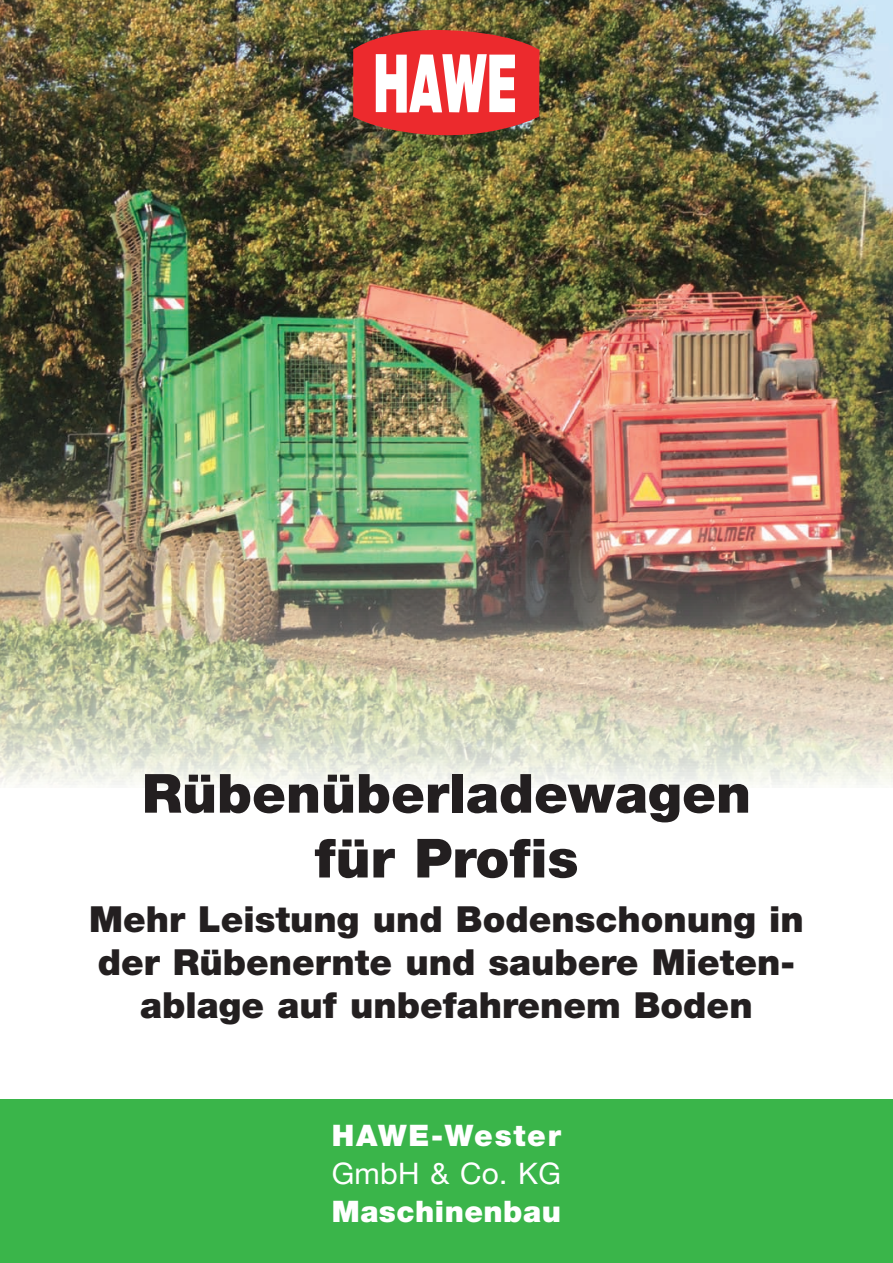
<style>
.page{position:relative;width:893px;height:1263px;background:#fff}
.page>*{position:absolute;margin:0;border:0;box-sizing:border-box;transform-origin:0 0}
.t1{font:900 54px/64.8px "Helvetica Neue";color:#231f20;text-align:center}
.t2{font:900 36px/43.2px "Helvetica Neue";color:#231f20;text-align:center}
.t3{font:900 29.7px "Helvetica Neue";letter-spacing:.015em;color:#fff}
.t4{font:900 29.7px "Helvetica Neue";letter-spacing:.06em;color:#fff}
.t5{font:29.7px "Helvetica Neue";letter-spacing:.01em;color:#fff}
</style>
<div class="page">
<img style="left:0;top:0;width:893px;height:785px">
<div style="left:0;top:1100px;width:893px;height:163px;background:#3ab54a"></div>
<svg style="left:353px;top:29px;width:186px;height:107px"></svg>
<h1 class="t1" style="left:142px;top:761px;width:611px">Rübenüberladewagen für Profis</h1>
<p class="t2" style="left:89px;top:897px;width:716px">Mehr Leistung und Bodenschonung in der Rübenernte und saubere Mieten&shy;ablage auf unbefahrenem Boden</p>
<p class="t4" style="left:332px;top:1118px;width:231px">HAWE-Wester</p>
<p class="t5" style="left:332px;top:1156px;width:231px">GmbH &amp; Co. KG</p>
<p class="t3" style="left:332px;top:1194px;width:231px">Maschinenbau</p>
</div>
